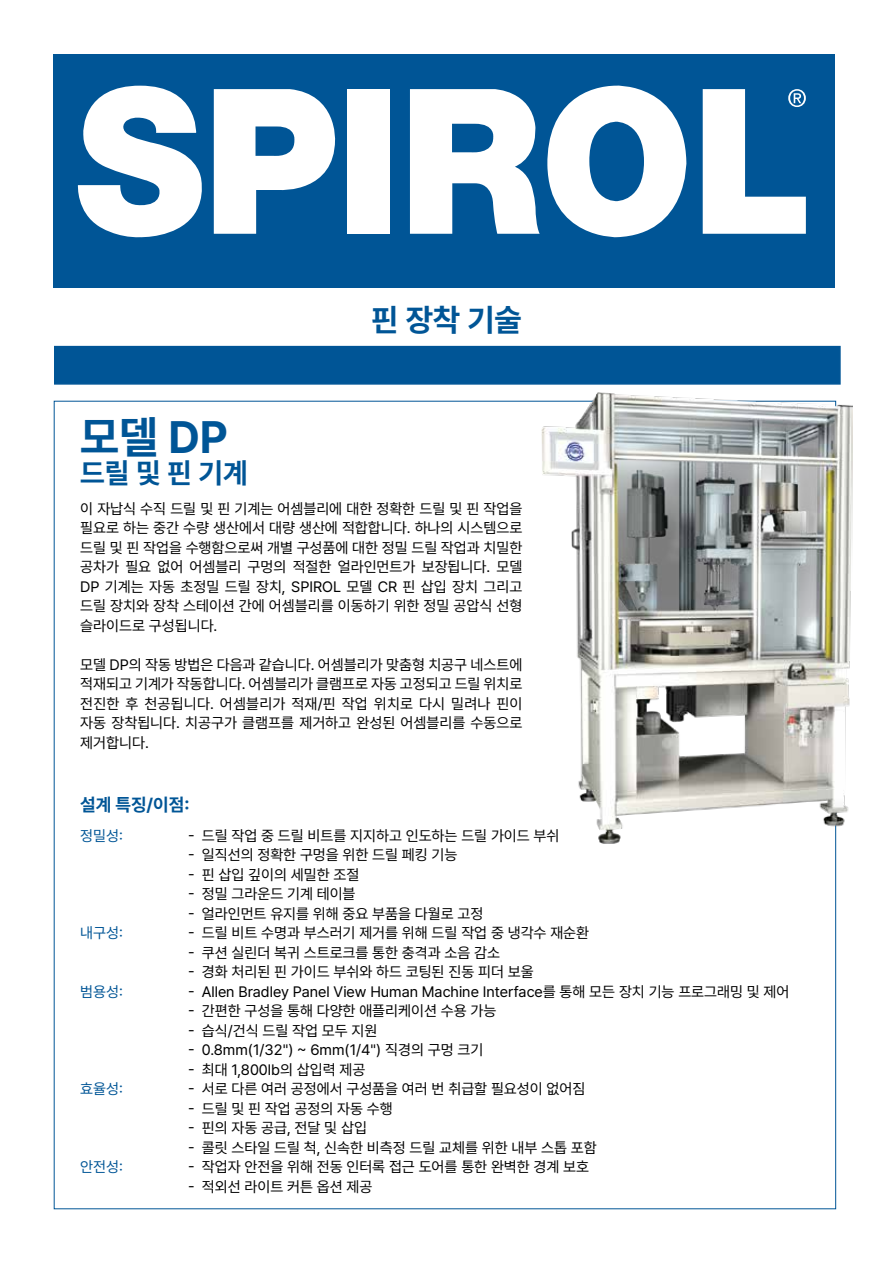
<style>
.page{position:relative;width:893px;height:1263px;background:#fff}
.page>*{position:absolute;margin:0;border:0;box-sizing:border-box;transform-origin:0 0}
.t1{font:700 45px "Pretendard";color:#005596}
.t2{font:700 31.5px "Pretendard";color:#005596}
.t3{font:700 28.5px "Pretendard";color:#005596}
.t4{font:700 18px "Pretendard";color:#005596}
.t5{font:15px/19.5px "Pretendard";color:#000;text-align:justify}
.t6{font:15px "Pretendard";color:#005596}
</style>
<div class="page">
<div style="left:54px;top:346px;width:787px;height:39px;background:#005596;border:2px solid #005596"></div>
<div style="left:53px;top:54px;width:782px;height:234px;background:#005596"></div>
<svg style="left:77px;top:85px;width:125px;height:153px"></svg>
<div style="left:347px;top:89px;width:43px;height:145px;background:#fff"></div>
<svg style="left:410px;top:89px;width:130px;height:145px"></svg>
<svg style="left:547px;top:85px;width:140px;height:153px"></svg>
<svg style="left:214px;top:89px;width:122px;height:145px"></svg>
<svg style="left:703px;top:89px;width:103px;height:145px"></svg>
<img style="left:541px;top:393px;width:312px;height:450px">
<h1 class="t1" style="left:80px;top:404px;width:149px">모델 DP</h1>
<h3 class="t3" style="left:80px;top:452px;width:169px">드릴 및 핀 기계</h3>
<h2 class="t2" style="left:371px;top:297px;width:152px">핀 장착 기술</h2>
<p class="t5" style="left:80px;top:498px;width:444px">이 자납식 수직 드릴 및 핀 기계는 어셈블리에 대한 정확한 드릴 및 핀 작업을 필요로 하는 중간 수량 생산에서 대량 생산에 적합합니다. 하나의 시스템으로 드릴 및 핀 작업을 수행함으로써 개별 구성품에 대한 정밀 드릴 작업과 치밀한 공차가 필요 없어 어셈블리 구멍의 적절한 얼라인먼트가 보장됩니다. 모델 DP 기계는 자동 초정밀 드릴 장치, SPIROL 모델 CR 핀 삽입 장치 그리고 드릴 장치와 장착 스테이션 간에 어셈블리를 이동하기 위한 정밀 공압식 선형 슬라이드로 구성됩니다.</p>
<p class="t5" style="left:80px;top:654px;width:444px">모델 DP의 작동 방법은 다음과 같습니다. 어셈블리가 맞춤형 치공구 네스트에 적재되고 기계가 작동합니다. 어셈블리가 클램프로 자동 고정되고 드릴 위치로 전진한 후 천공됩니다. 어셈블리가 적재/핀 작업 위치로 다시 밀려나 핀이 자동 장착됩니다. 치공구가 클램프를 제거하고 완성된 어셈블리를 수동으로 제거합니다.</p>
<p class="t4" style="left:80px;top:791px;width:111px">설계 특징/이점:</p>
<p class="t6" style="left:80px;top:824px;width:44px">정밀성:</p>
<p class="t5" style="left:188px;top:825px;width:373px">- 드릴 작업 중 드릴 비트를 지지하고 인도하는 드릴 가이드 부쉬</p>
<p class="t5" style="left:188px;top:844px;width:271px">- 일직선의 정확한 구멍을 위한 드릴 페킹 기능</p>
<p class="t5" style="left:188px;top:864px;width:173px">- 핀 삽입 깊이의 세밀한 조절</p>
<p class="t5" style="left:188px;top:883px;width:169px">- 정밀 그라운드 기계 테이블</p>
<p class="t5" style="left:188px;top:903px;width:297px">- 얼라인먼트 유지를 위해 중요 부품을 다월로 고정</p>
<p class="t6" style="left:80px;top:922px;width:44px">내구성:</p>
<p class="t5" style="left:188px;top:922px;width:402px">- 드릴 비트 수명과 부스러기 제거를 위해 드릴 작업 중 냉각수 재순환</p>
<p class="t5" style="left:188px;top:942px;width:313px">- 쿠션 실린더 복귀 스트로크를 통한 충격과 소음 감소</p>
<p class="t5" style="left:188px;top:961px;width:347px">- 경화 처리된 핀 가이드 부쉬와 하드 코팅된 진동 피더 보울</p>
<p class="t6" style="left:80px;top:980px;width:44px">범용성:</p>
<p class="t5" style="left:188px;top:981px;width:603px">- Allen Bradley Panel View Human Machine Interface를 통해 모든 장치 기능 프로그래밍 및 제어</p>
<p class="t5" style="left:188px;top:1000px;width:310px">- 간편한 구성을 통해 다양한 애플리케이션 수용 가능</p>
<p class="t5" style="left:188px;top:1020px;width:191px">- 습식/건식 드릴 작업 모두 지원</p>
<p class="t5" style="left:188px;top:1039px;width:297px">- 0.8mm(1/32") ~ 6mm(1/4") 직경의 구멍 크기</p>
<p class="t5" style="left:188px;top:1059px;width:179px">- 최대 1,800lb의 삽입력 제공</p>
<p class="t6" style="left:80px;top:1078px;width:44px">효율성:</p>
<p class="t5" style="left:188px;top:1078px;width:399px">- 서로 다른 여러 공정에서 구성품을 여러 번 취급할 필요성이 없어짐</p>
<p class="t5" style="left:188px;top:1098px;width:206px">- 드릴 및 핀 작업 공정의 자동 수행</p>
<p class="t5" style="left:188px;top:1117px;width:180px">- 핀의 자동 공급, 전달 및 삽입</p>
<p class="t5" style="left:188px;top:1137px;width:410px">- 콜릿 스타일 드릴 척, 신속한 비측정 드릴 교체를 위한 내부 스톱 포함</p>
<p class="t6" style="left:80px;top:1156px;width:44px">안전성:</p>
<p class="t5" style="left:188px;top:1156px;width:402px">- 작업자 안전을 위해 전동 인터록 접근 도어를 통한 완벽한 경계 보호</p>
<p class="t5" style="left:188px;top:1176px;width:186px">- 적외선 라이트 커튼 옵션 제공</p>
</div>
